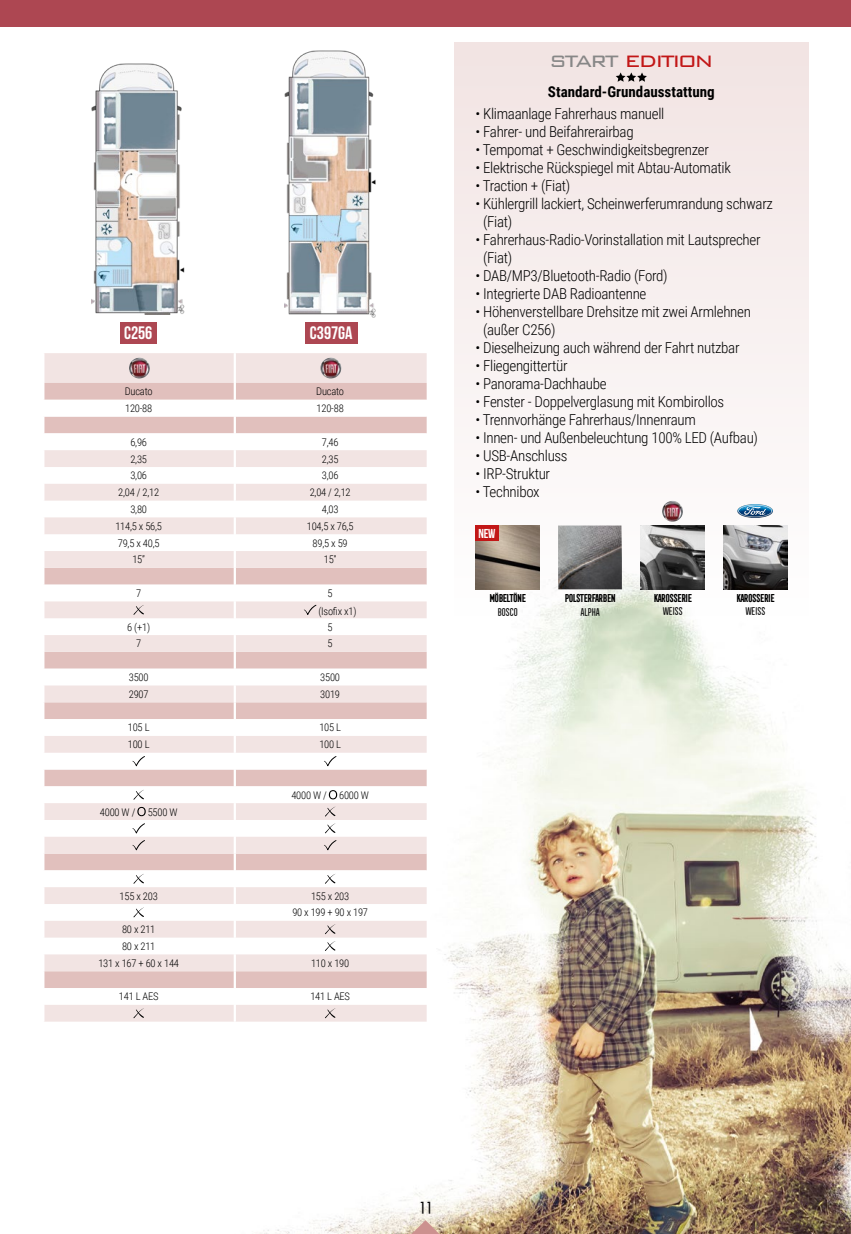
<style>
.page{position:relative;width:851px;height:1234px;background:#fff}
.page>*{position:absolute;margin:0;border:0;box-sizing:border-box;transform-origin:0 0}
.t1{font:300 27px "Bank Gothic BT";letter-spacing:-.08em;color:#c21717}
.t2{font:700 18px "Bebas Neue";color:#fff}
.t3{font:16.5px "Frontage Condensed";color:#000}
.t4{font:300 15px/18px "Roboto Condensed";letter-spacing:-.02em;color:#000}
.t5{font:700 15px "Roboto Condensed";color:#000}
.t6{font:700 12.9px "Bebas Neue";color:#fff}
.t7{font:300 10.5px/16.8px "Roboto Condensed";letter-spacing:-.02em;color:#000;text-align:center}
.t8{font:700 10.5px "Frontage Condensed";letter-spacing:-.18em;color:#000}
.t9{font:10.5px "Frontage Condensed";letter-spacing:-.18em;color:#000}
.s1{color:#878787}
</style>
<div class="page">
<div style="left:0;top:0;width:850px;height:27px;background:#ad4752"></div>
<img style="left:44px;top:484px;width:806px;height:749px">
<img style="left:91px;top:63px;width:94px;height:252px">
<img style="left:284px;top:50px;width:92px;height:268px">
<div style="left:120px;top:322px;width:37px;height:21px;background:#ad4752"></div>
<div style="left:305px;top:322px;width:52px;height:21px;background:#ad4752"></div>
<div style="left:454px;top:43px;width:354px;height:572px;background:#f7f0ef"></div>
<img style="left:558px;top:525px;width:63px;height:64px">
<img style="left:723px;top:525px;width:64px;height:64px">
<svg style="left:737px;top:504px;width:35px;height:14px"></svg>
<svg style="left:737px;top:504px;width:35px;height:13px"></svg>
<img style="left:640px;top:525px;width:64px;height:64px">
<img style="left:662px;top:500px;width:21px;height:21px;border-radius:10px">
<img style="left:475px;top:525px;width:64px;height:64px">
<div style="left:475px;top:525px;width:23px;height:16px;background:#c21717"></div>
<svg style="left:411px;top:1219px;width:28px;height:14px"></svg>
<svg style="left:615px;top:72px;width:31px;height:10px"></svg>
<svg style="left:44px;top:353px;width:382px;height:668px"></svg>
<p class="t2" style="left:124px;top:323px;width:30px">C256</p>
<p class="t2" style="left:310px;top:323px;width:44px">C397GA</p>
<p class="t7" style="left:125px;top:382px;width:29px">Ducato</p>
<p class="t7" style="left:316px;top:382px;width:29px">Ducato</p>
<p class="t7" style="left:125px;top:399px;width:29px">120-88</p>
<p class="t7" style="left:316px;top:399px;width:29px">120-88</p>
<p class="t7" style="left:130px;top:433px;width:18px">6,96</p>
<p class="t7" style="left:322px;top:433px;width:18px">7,46</p>
<p class="t7" style="left:130px;top:450px;width:18px">2,35</p>
<p class="t7" style="left:322px;top:450px;width:18px">2,35</p>
<p class="t7" style="left:130px;top:466px;width:18px">3,06</p>
<p class="t7" style="left:322px;top:466px;width:18px">3,06</p>
<p class="t7" style="left:118px;top:483px;width:42px">2,04 / 2,12</p>
<p class="t7" style="left:309px;top:483px;width:42px">2,04 / 2,12</p>
<p class="t7" style="left:130px;top:500px;width:18px">3,80</p>
<p class="t7" style="left:322px;top:500px;width:18px">4,03</p>
<p class="t7" style="left:115px;top:517px;width:48px">114,5 x 56,5</p>
<p class="t7" style="left:307px;top:517px;width:48px">104,5 x 76,5</p>
<p class="t7" style="left:118px;top:534px;width:43px">79,5 x 40,5</p>
<p class="t7" style="left:312px;top:534px;width:37px">89,5 x 59</p>
<p class="t7" style="left:132px;top:550px;width:14px">15’’</p>
<p class="t7" style="left:324px;top:550px;width:14px">15’’</p>
<p class="t7" style="left:136px;top:584px;width:7px">7</p>
<p class="t7" style="left:318px;top:584px;width:40px;line-height:17.9px;text-align:left;text-indent:9px">5 (Isofix x1)</p>
<p class="t7" style="left:127px;top:618px;width:24px">6 (+1)</p>
<p class="t7" style="left:327px;top:618px;width:7px">5</p>
<p class="t7" style="left:136px;top:634px;width:7px">7</p>
<p class="t7" style="left:327px;top:634px;width:7px">5</p>
<p class="t7" style="left:129px;top:668px;width:21px">3500</p>
<p class="t7" style="left:320px;top:668px;width:21px">3500</p>
<p class="t7" style="left:129px;top:685px;width:21px">2907</p>
<p class="t7" style="left:320px;top:685px;width:21px">3019</p>
<p class="t7" style="left:128px;top:718px;width:23px">105 L</p>
<p class="t7" style="left:319px;top:718px;width:23px">105 L</p>
<p class="t7" style="left:128px;top:735px;width:23px">100 L</p>
<p class="t7" style="left:319px;top:735px;width:23px">100 L</p>
<p class="t7" style="left:100px;top:803px;width:79px">4000 W / 5500 W</p>
<p class="t7" style="left:291px;top:786px;width:79px">4000 W / 6000 W</p>
<p class="t7" style="left:120px;top:886px;width:40px">155 x 203</p>
<p class="t7" style="left:292px;top:886px;width:77px">155 x 203<br>90 x 199 + 90 x 197</p>
<p class="t7" style="left:98px;top:920px;width:82px">80 x 211<br>80 x 211<br>131 x 167 + 60 x 144</p>
<p class="t7" style="left:311px;top:954px;width:40px">110 x 190</p>
<p class="t7" style="left:119px;top:987px;width:41px">141 L AES</p>
<p class="t7" style="left:310px;top:987px;width:41px">141 L AES</p>
<h1 class="t1" style="left:549px;top:46px;width:165px"><span class="s1">start</span> edition</h1>
<p class="t4" style="left:475px;top:104px;width:190px">• Klimaanlage Fahrerhaus manuell</p>
<p class="t4" style="left:475px;top:122px;width:160px">• Fahrer- und Beifahrerairbag</p>
<p class="t4" style="left:475px;top:140px;width:235px">• Tempomat + Geschwindigkeitsbegrenzer</p>
<p class="t4" style="left:475px;top:158px;width:257px">• Elektrische Rückspiegel mit Abtau-Automatik</p>
<p class="t4" style="left:475px;top:176px;width:96px">• Traction + (Fiat)</p>
<p class="t4" style="left:483px;top:194px;width:291px;text-indent:-8px">• Kühlergrill lackiert, Scheinwerferumrandung schwarz (Fiat)</p>
<p class="t4" style="left:483px;top:230px;width:279px;text-indent:-8px">• Fahrerhaus-Radio-Vorinstallation mit Lautsprecher (Fiat)</p>
<p class="t4" style="left:475px;top:266px;width:194px">• DAB/MP3/Bluetooth-Radio (Ford)</p>
<p class="t4" style="left:475px;top:284px;width:172px">• Integrierte DAB Radioantenne</p>
<p class="t4" style="left:483px;top:302px;width:269px;text-indent:-8px">• Höhenverstellbare Drehsitze mit zwei Armlehnen (außer C256)</p>
<p class="t4" style="left:475px;top:338px;width:265px">• Dieselheizung auch während der Fahrt nutzbar</p>
<p class="t4" style="left:475px;top:356px;width:94px">• Fliegengittertür</p>
<p class="t4" style="left:475px;top:374px;width:133px">• Panorama-Dachhaube</p>
<p class="t4" style="left:475px;top:392px;width:250px">• Fenster - Doppelverglasung mit Kombirollos</p>
<p class="t4" style="left:475px;top:410px;width:222px">• Trennvorhänge Fahrerhaus/Innenraum</p>
<p class="t4" style="left:475px;top:428px;width:284px">• Innen- und Außenbeleuchtung 100% LED (Aufbau)</p>
<p class="t4" style="left:475px;top:446px;width:94px">• USB-Anschluss</p>
<p class="t4" style="left:475px;top:464px;width:76px">• IRP-Struktur</p>
<p class="t4" style="left:475px;top:482px;width:66px">• Technibox</p>
<p class="t5" style="left:548px;top:81px;width:168px">Standard-Grundausstattung</p>
<p class="t6" style="left:478px;top:526px;width:19px">NEW</p>
<p class="t8" style="left:488px;top:591px;width:39px">MÖBELTÖNE</p>
<p class="t9" style="left:496px;top:605px;width:24px">BOSCO</p>
<p class="t8" style="left:563px;top:591px;width:54px">POLSTERFARBEN</p>
<p class="t9" style="left:579px;top:605px;width:22px">ALPHA</p>
<p class="t8" style="left:652px;top:591px;width:41px">KAROSSERIE</p>
<p class="t9" style="left:661px;top:605px;width:23px">WEISS</p>
<p class="t8" style="left:735px;top:591px;width:41px">KAROSSERIE</p>
<p class="t9" style="left:744px;top:605px;width:23px">WEISS</p>
<p class="t3" style="left:418px;top:1198px;width:15px">11</p>
</div>
